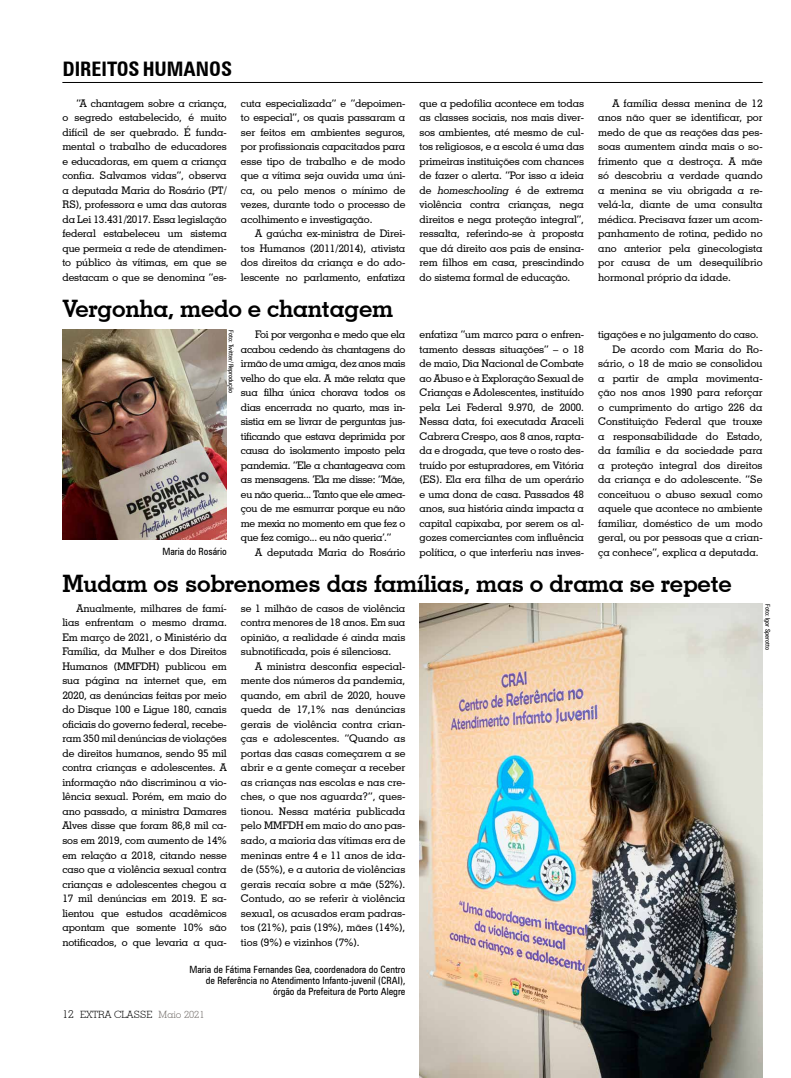
<style>
.page{position:relative;width:791px;height:1078px;background:#fff}
.page>*{position:absolute;margin:0;border:0;box-sizing:border-box;transform-origin:0 0}
.t1{font:700 24px "Geometric Slab 703 BT";letter-spacing:-.01em;color:#000}
.t2{font:700 condensed 20px "Zurich BT";color:#000}
.t3{font:500 10.5px/14.5px "Geometric Slab 703 BT";color:#000;text-align:justify}
.t4{font:condensed 10px/11px "Zurich BT";color:#000;text-align:right}
.t5{font:300 10px "Geometric Slab 703 BT";color:#000}
.t6{font:condensed 6.5px "Zurich BT";color:#000}
.s1{font-style:italic}
.s2{font-size:11px}
.s3{color:#6f6a66}
</style>
<div class="page">
<img style="left:420px;top:603px;width:343px;height:473px">
<hr style="left:62px;top:82px;width:701px;height:1px;background:#000">
<img style="left:62px;top:329px;width:165px;height:210px">
<h2 class="t2" style="left:62px;top:56px;width:171px">DIREITOS HUMANOS</h2>
<p class="t3" style="left:62px;top:95px;width:166px;text-indent:14px">“A chantagem sobre a criança, o segredo estabelecido, é muito difícil de ser quebrado. É funda&shy;mental o trabalho de educadores e educadoras, em quem a criança confia. Salvamos vidas”, observa a deputada Maria do Rosário (PT/ RS), professora e uma das autoras da Lei 13.431/2017. Essa legislação federal estabeleceu um sistema que permeia a rede de atendimen&shy;to público às vítimas, em que se destacam o que se denomina “es-</p>
<p class="t3" style="left:241px;top:95px;width:166px">cuta especializada” e “depoimen&shy;to especial”, os quais passaram a ser feitos em ambientes seguros, por profissionais capacitados para esse tipo de trabalho e de modo que a vítima seja ouvida uma úni&shy;ca, ou pelo menos o mínimo de vezes, durante todo o processo de acolhimento e investigação.</p>
<p class="t3" style="left:241px;top:226px;width:166px;text-indent:14px">A gaúcha ex-ministra de Direi&shy;tos Humanos (2011/2014), ativista dos direitos da criança e do ado&shy;lescente no parlamento, enfatiza</p>
<h1 class="t1" style="left:62px;top:294px;width:332px">Vergonha, medo e chantagem</h1>
<p class="t6" style="left:235px;top:329px;width:65px;rotate:90deg">Foto: Twitter/ Reprodução</p>
<p class="t3" style="left:241px;top:327px;width:166px;text-indent:14px">Foi por vergonha e medo que ela acabou cedendo às chantagens do irmão de uma amiga, dez anos mais velho do que ela. A mãe relata que sua filha única chorava todos os dias encerrada no quarto, mas in&shy;sistia em se livrar de perguntas jus&shy;tificando que estava deprimida por causa do isolamento imposto pela pandemia. “Ele a chantageava com as mensagens. ‘Ela me disse: “Mãe, eu não queria... Tanto que ele amea&shy;çou de me esmurrar porque eu não me mexia no momento em que fez o que fez comigo... eu não queria’.”</p>
<p class="t3" style="left:255px;top:544px;width:152px">A deputada Maria do Rosário</p>
<p class="t4" style="left:162px;top:546px;width:66px">Maria do Rosário</p>
<p class="t3" style="left:420px;top:95px;width:166px">que a pedofilia acontece em todas as classes sociais, nos mais diver&shy;sos ambientes, até mesmo de cul&shy;tos religiosos, e a escola é uma das primeiras instituições com chances de fazer o alerta. “Por isso a ideia de <span class="s1">homeschooling</span> é de extrema violência contra crianças, nega direitos e nega proteção integral”, ressalta, referindo-se à proposta que dá direito aos pais de ensina&shy;rem filhos em casa, prescindindo do sistema formal de educação.</p>
<p class="t3" style="left:598px;top:95px;width:166px;text-indent:14px">A família dessa menina de 12 anos não quer se identificar, por medo de que as reações das pes&shy;soas aumentem ainda mais o so&shy;frimento que a destroça. A mãe só descobriu a verdade quando a menina se viu obrigada a re&shy;velá-la, diante de uma consulta médica. Precisava fazer um acom&shy;panhamento de rotina, pedido no ano anterior pela ginecologista por causa de um desequilíbrio hormonal próprio da idade.</p>
<p class="t3" style="left:420px;top:327px;width:166px">enfatiza “um marco para o enfren&shy;tamento dessas situações” – o 18 de maio, Dia Nacional de Combate ao Abuso e à Exploração Sexual de Crianças e Adolescentes, instituído pela Lei Federal 9.970, de 2000.<br>Nessa data, foi executada Araceli Cabrera Crespo, aos 8 anos, rapta&shy;da e drogada, que teve o rosto des&shy;truído por estupradores, em Vitória (ES). Ela era filha de um operário e uma dona de casa. Passados 48 anos, sua história ainda impacta a capital capixaba, por serem os al&shy;gozes comerciantes com influência política, o que interferiu nas inves-</p>
<p class="t3" style="left:598px;top:327px;width:162px">tigações e no julgamento do caso.</p>
<p class="t3" style="left:612px;top:341px;width:152px">De acordo com Maria do Ro-</p>
<p class="t3" style="left:598px;top:356px;width:166px">sário, o 18 de maio se consolidou</p>
<p class="t3" style="left:598px;top:370px;width:166px">a partir de ampla movimenta-</p>
<p class="t3" style="left:598px;top:385px;width:166px">ção nos anos 1990 para reforçar</p>
<p class="t3" style="left:598px;top:399px;width:166px">o cumprimento do artigo 226 da</p>
<p class="t3" style="left:598px;top:414px;width:166px">Constituição Federal que trouxe</p>
<p class="t3" style="left:598px;top:428px;width:166px">a responsabilidade do Estado,</p>
<p class="t3" style="left:598px;top:443px;width:166px">da família e da sociedade para</p>
<p class="t3" style="left:598px;top:457px;width:166px">a proteção integral dos direitos</p>
<p class="t3" style="left:598px;top:472px;width:166px">da criança e do adolescente. “Se</p>
<p class="t3" style="left:598px;top:486px;width:166px">conceituou o abuso sexual como</p>
<p class="t3" style="left:598px;top:501px;width:166px">aquele que acontece no ambiente</p>
<p class="t3" style="left:598px;top:515px;width:166px">familiar, doméstico de um modo</p>
<p class="t3" style="left:598px;top:530px;width:166px">geral, ou por pessoas que a crian-</p>
<p class="t3" style="left:598px;top:544px;width:162px">ça conhece”, explica a deputada.</p>
<h1 class="t1" style="left:62px;top:568px;width:671px">Mudam os sobrenomes das famílias, mas o drama se repete</h1>
<p class="t3" style="left:62px;top:600px;width:166px;text-indent:14px">Anualmente, milhares de famí&shy;lias enfrentam o mesmo drama.<br>Em março de 2021, o Ministério da Família, da Mulher e dos Direitos Humanos (MMFDH) publicou em sua página na internet que, em 2020, as denúncias feitas por meio do Disque 100 e Ligue 180, canais oficiais do governo federal, recebe&shy;ram 350 mil denúncias de violações de direitos humanos, sendo 95 mil contra crianças e adolescentes. A informação não discriminou a vio&shy;lência sexual. Porém, em maio do ano passado, a ministra Damares Alves disse que foram 86,8 mil ca&shy;sos em 2019, com aumento de 14% em relação a 2018, citando nesse caso que a violência sexual contra crianças e adolescentes chegou a 17 mil denúncias em 2019. E sa&shy;lientou que estudos acadêmicos apontam que somente 10% são notificados, o que levaria a qua-</p>
<p class="t3" style="left:241px;top:600px;width:166px">se 1 milhão de casos de violência contra menores de 18 anos. Em sua opinião, a realidade é ainda mais subnotificada, pois é silenciosa.</p>
<p class="t3" style="left:241px;top:658px;width:166px;text-indent:14px">A ministra desconfia especial&shy;mente dos números da pandemia, quando, em abril de 2020, houve queda de 17,1% nas denúncias gerais de violência contra crian&shy;ças e adolescentes. “Quando as portas das casas começarem a se abrir e a gente começar a receber as crianças nas escolas e nas cre&shy;ches, o que nos aguarda?”, ques&shy;tionou. Nessa matéria publicada pelo MMFDH em maio do ano pas&shy;sado, a maioria das vítimas era de meninas entre 4 e 11 anos de ida&shy;de (55%), e a autoria de violências gerais recaía sobre a mãe (52%).<br>Contudo, ao se referir à violência sexual, os acusados eram padras&shy;tos (21%), pais (19%), mães (14%), tios (9%) e vizinhos (7%).</p>
<p class="t4" style="left:189px;top:963px;width:217px">Maria de Fátima Fernandes Gea, coordenadora do Centro de Referência no Atendimento Infanto-juvenil (CRAI), órgão da Prefeitura de Porto Alegre</p>
<p class="t5" style="left:62px;top:1007px;width:144px"><span class="s2">12</span> EXTRA CLASSE <span class="s3">Maio 2021</span></p>
<p class="t6" style="left:772px;top:603px;width:48px;rotate:90deg">Foto: Igor Sperotto</p>
</div>
